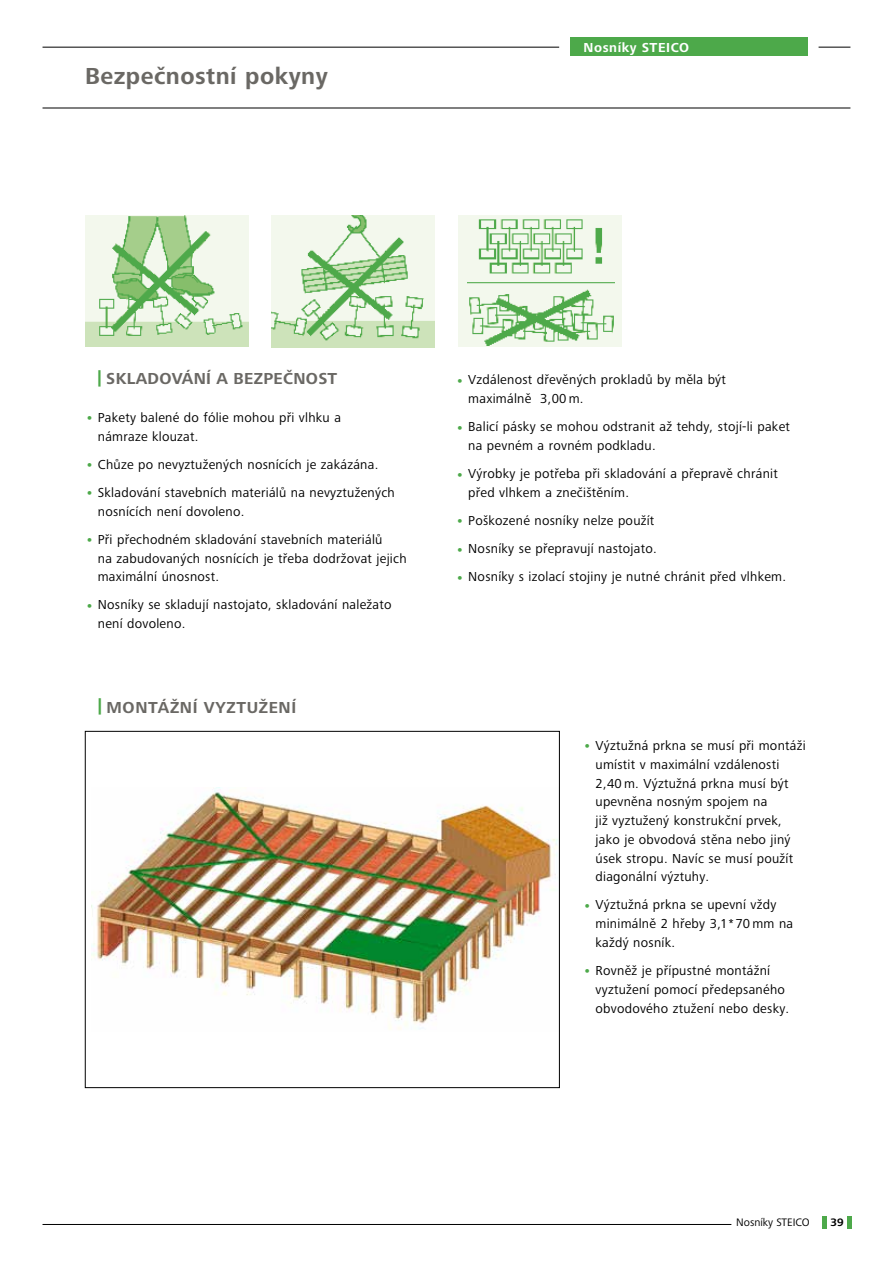
<style>
.page{position:relative;width:893px;height:1263px;background:#fff}
.page>*{position:absolute;margin:0;border:0;box-sizing:border-box;transform-origin:0 0}
.t1{font:700 24px "Frutiger Next Pro";letter-spacing:.02em;color:#6a6864}
.t2{font:700 16.5px "Frutiger Next Pro";letter-spacing:.02em;color:#6a6864}
.t3{font:700 16.5px "Frutiger Next Pro";letter-spacing:.04em;color:#6a6864}
.t4{font:13.5px/18.8px "Frutiger Next Pro";letter-spacing:.02em;color:#000}
.t5{font:700 13.5px "Frutiger Next Pro";letter-spacing:.04em;color:#fff}
.t6{font:11.25px "Frutiger Next Pro";color:#000}
.t7{font:700 11.25px "Frutiger Next Pro";color:#000}
.s1{font-weight:800;color:#4da94a}
.s2{font-size:16.5px;color:#4da94a}
</style>
<div class="page">
<hr style="left:43px;top:47px;width:516px;height:1px;background:#000">
<div style="left:571px;top:38px;width:237px;height:18px;background:#4da94a"></div>
<hr style="left:819px;top:47px;width:31px;height:1px;background:#000">
<hr style="left:43px;top:1224px;width:688px;height:1px;background:#000">
<hr style="left:822px;top:1216px;width:4px;height:13px;background:#4da94a">
<div style="left:847px;top:1216px;width:5px;height:13px;background:#4da94a"></div>
<hr style="left:43px;top:108px;width:807px;height:1px;background:#000">
<img style="left:85px;top:216px;width:163px;height:131px">
<img style="left:272px;top:216px;width:163px;height:131px">
<div style="left:458px;top:216px;width:163px;height:131px;background:#f3f8ed"></div>
<img style="left:468px;top:219px;width:146px;height:127px">
<img style="left:91px;top:788px;width:467px;height:242px">
<h1 class="t1" style="left:85px;top:63px;width:244px">Bezpečnostní pokyny</h1>
<p class="t5" style="left:584px;top:40px;width:107px">Nosníky STEICO</p>
<p class="t2" style="left:98px;top:369px;width:241px"><span class="s1">|</span> SKLADOVÁNÍ A BEZPEČNOST</p>
<p class="t4" style="left:98px;top:408px;width:245px;text-indent:-13px"><span class="s2">•</span> Pakety balené do fólie mohou při vlhku a námraze klouzat.</p>
<p class="t4" style="left:85px;top:455px;width:295px"><span class="s2">•</span> Chůze po nevyztužených nosnících je zakázána.</p>
<p class="t4" style="left:98px;top:483px;width:299px;text-indent:-13px"><span class="s2">•</span> Skladování stavebních materiálů na nevyztužených nosnících není dovoleno.</p>
<p class="t4" style="left:98px;top:530px;width:310px;text-indent:-13px"><span class="s2">•</span> Při přechodném skladování stavebních materiálů<br>na zabudovaných nosnících je třeba dodržovat jejich maximální únosnost.</p>
<p class="t4" style="left:98px;top:596px;width:295px;text-indent:-13px"><span class="s2">•</span> Nosníky se skladují nastojato, skladování naležato není dovoleno.</p>
<p class="t3" style="left:98px;top:698px;width:200px"><span class="s1">|</span> MONTÁŽNÍ VYZTUŽENÍ</p>
<p class="t4" style="left:468px;top:371px;width:259px;text-indent:-13px"><span class="s2">•</span> Vzdálenost dřevěných prokladů by měla být maximálně 3,00 m.</p>
<p class="t4" style="left:468px;top:417px;width:323px;text-indent:-13px"><span class="s2">•</span> Balicí pásky se mohou odstranit až tehdy, stojí-li paket na pevném a rovném podkladu.</p>
<p class="t4" style="left:468px;top:464px;width:311px;text-indent:-13px"><span class="s2">•</span> Výrobky je potřeba při skladování a přepravě chránit před vlhkem a znečištěním.</p>
<p class="t4" style="left:455px;top:511px;width:200px"><span class="s2">•</span> Poškozené nosníky nelze použít</p>
<p class="t4" style="left:455px;top:539px;width:203px"><span class="s2">•</span> Nosníky se přepravují nastojato.</p>
<p class="t4" style="left:455px;top:567px;width:332px"><span class="s2">•</span> Nosníky s izolací stojiny je nutné chránit před vlhkem.</p>
<p class="t4" style="left:595px;top:736px;width:212px;text-indent:-13px"><span class="s2">•</span> Výztužná prkna se musí při montáži umístit v maximální vzdálenosti<br>2,40 m. Výztužná prkna musí být upevněna nosným spojem na<br>již vyztužený konstrukční prvek, jako je obvodová stěna nebo jiný úsek stropu. Navíc se musí použít diagonální výztuhy.</p>
<p class="t4" style="left:595px;top:896px;width:199px;text-indent:-13px"><span class="s2">•</span> Výztužná prkna se upevní vždy minimálně 2 hřeby 3,1 * 70 mm na každý nosník.</p>
<p class="t4" style="left:595px;top:961px;width:195px;text-indent:-13px"><span class="s2">•</span> Rovněž je přípustné montážní vyztužení pomocí předepsaného obvodového ztužení nebo desky.</p>
<p class="t6" style="left:736px;top:1216px;width:75px">Nosníky STEICO</p>
<p class="t7" style="left:830px;top:1216px;width:15px">39</p>
</div>
